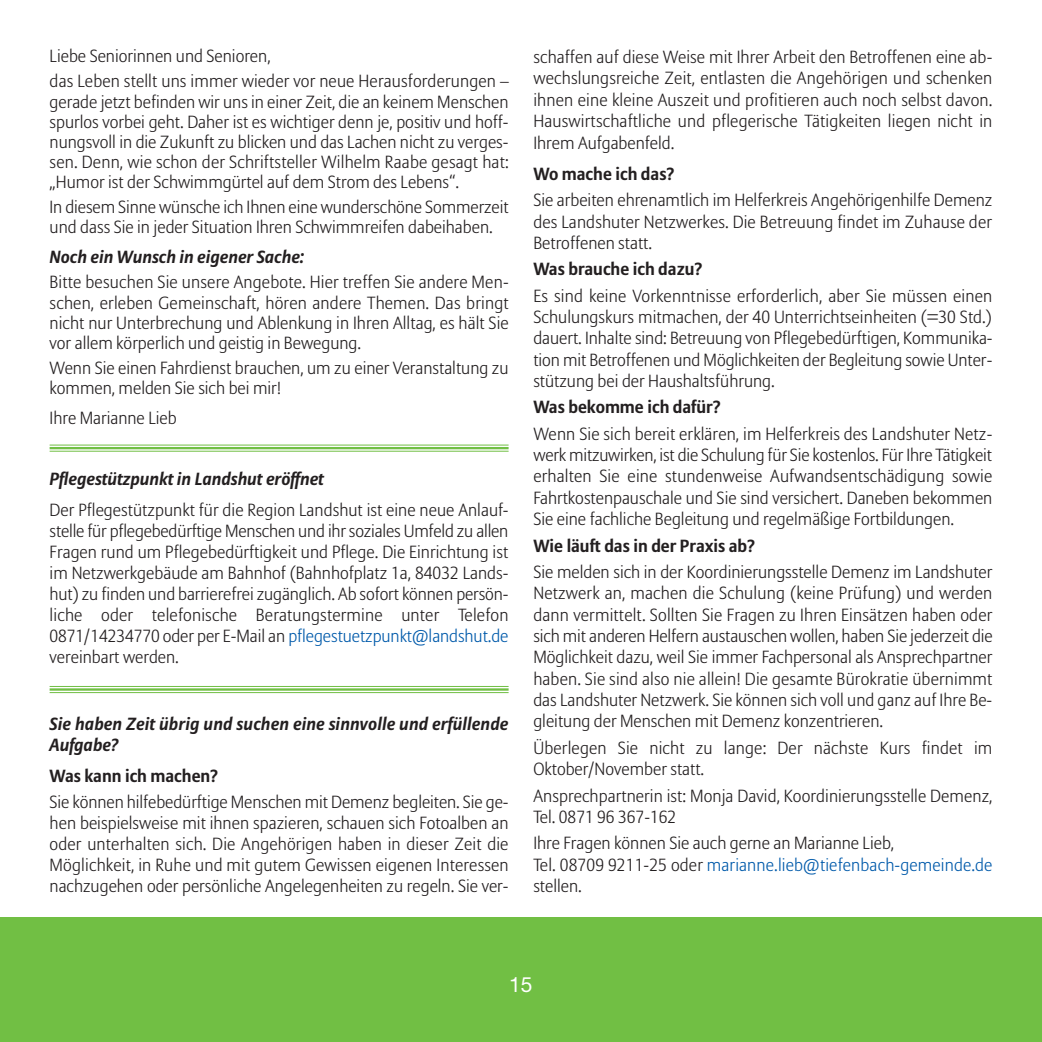
<style>
.page{position:relative;width:1042px;height:1042px;background:#fff}
.page>*{position:absolute;margin:0;border:0;box-sizing:border-box;transform-origin:0 0}
.t1{font:21px "Helvetica Neue";color:#fff}
.t2{font:300 17.5px/21.3px "Allianz Sans";color:#231f20;text-align:justify}
.t3{font:italic 700 17.5px/21px "Allianz Sans";color:#231f20}
.t4{font:700 17.5px "Allianz Sans";color:#231f20}
.s1{color:#015aaa}
</style>
<div class="page">
<div style="left:0;top:918px;width:1042px;height:124px;background:#71bf44"></div>
<hr style="left:50px;top:445px;width:458px;height:1px;background:#71bf44">
<hr style="left:50px;top:447px;width:458px;height:2px;background:#71bf44">
<hr style="left:50px;top:451px;width:458px;height:1px;background:#71bf44">
<hr style="left:50px;top:686px;width:458px;height:1px;background:#71bf44">
<hr style="left:50px;top:688px;width:458px;height:3px;background:#71bf44">
<hr style="left:50px;top:692px;width:458px;height:1px;background:#71bf44">
<p class="t2" style="left:50px;top:45px;width:461px;line-height:25px">Liebe Seniorinnen und Senioren,<br>das Leben stellt uns immer wieder vor neue Herausforderungen –</p>
<p class="t2" style="left:50px;top:93px;width:460px;line-height:20.1px">gerade jetzt befinden wir uns in einer Zeit, die an keinem Menschen spurlos vorbei geht. Daher ist es wichtiger denn je, positiv und hoff&shy;nungsvoll in die Zukunft zu blicken und das Lachen nicht zu verges&shy;sen. Denn, wie schon der Schriftsteller Wilhelm Raabe gesagt hat: „Humor ist der Schwimmgürtel auf dem Strom des Lebens“.</p>
<p class="t2" style="left:50px;top:198px;width:460px;line-height:20.1px">In diesem Sinne wünsche ich Ihnen eine wunderschöne Sommerzeit und dass Sie in jeder Situation Ihren Schwimmreifen dabeihaben.</p>
<p class="t3" style="left:50px;top:248px;width:256px">Noch ein Wunsch in eigener Sache:</p>
<p class="t2" style="left:50px;top:274px;width:461px;line-height:20.1px">Bitte besuchen Sie unsere Angebote. Hier treffen Sie andere Men&shy;schen, erleben Gemeinschaft, hören andere Themen. Das bringt nicht nur Unterbrechung und Ablenkung in Ihren Alltag, es hält Sie vor allem körperlich und geistig in Bewegung.</p>
<p class="t2" style="left:50px;top:359px;width:460px;line-height:20.1px">Wenn Sie einen Fahrdienst brauchen, um zu einer Veranstaltung zu kommen, melden Sie sich bei mir!</p>
<p class="t2" style="left:50px;top:409px;width:129px">Ihre Marianne Lieb</p>
<p class="t3" style="left:50px;top:469px;width:276px">Pflegestützpunkt in Landshut eröffnet</p>
<p class="t2" style="left:50px;top:500px;width:460px">Der Pflegestützpunkt für die Region Landshut ist eine neue Anlauf&shy;stelle für pflegebedürftige Menschen und ihr soziales Umfeld zu allen Fragen rund um Pflegebedürftigkeit und Pflege. Die Einrichtung ist im Netzwerkgebäude am Bahnhof (Bahnhofplatz 1a, 84032 Lands&shy;hut) zu finden und barrierefrei zugänglich. Ab sofort können persön&shy;liche oder telefonische Beratungstermine unter Telefon 0871/14234770 oder per E-Mail an <span class="s1">pflegestuetzpunkt@landshut.de </span>vereinbart werden.</p>
<p class="t3" style="left:50px;top:715px;width:460px">Sie haben Zeit übrig und suchen eine sinnvolle und erfüllende<br>Aufgabe?</p>
<p class="t4" style="left:50px;top:768px;width:170px">Was kann ich machen?</p>
<p class="t2" style="left:50px;top:793px;width:461px">Sie können hilfebedürftige Menschen mit Demenz begleiten. Sie ge&shy;hen beispielsweise mit ihnen spazieren, schauen sich Fotoalben an oder unterhalten sich. Die Angehörigen haben in dieser Zeit die Möglichkeit, in Ruhe und mit gutem Gewissen eigenen Interessen nachzugehen oder persönliche Angelegenheiten zu regeln. Sie ver-</p>
<p class="t2" style="left:533px;top:48px;width:460px">schaffen auf diese Weise mit Ihrer Arbeit den Betroffenen eine ab&shy;wechslungsreiche Zeit, entlasten die Angehörigen und schenken ihnen eine kleine Auszeit und profitieren auch noch selbst davon.<br>Hauswirtschaftliche und pflegerische Tätigkeiten liegen nicht in Ihrem Aufgabenfeld.</p>
<p class="t4" style="left:533px;top:166px;width:143px">Wo mache ich das?</p>
<p class="t2" style="left:533px;top:191px;width:460px">Sie arbeiten ehrenamtlich im Helferkreis Angehörigenhilfe Demenz des Landshuter Netzwerkes. Die Betreuung findet im Zuhause der Betroffenen statt.</p>
<p class="t4" style="left:533px;top:262px;width:171px">Was brauche ich dazu?</p>
<p class="t2" style="left:533px;top:286px;width:460px">Es sind keine Vorkenntnisse erforderlich, aber Sie müssen einen Schulungskurs mitmachen, der 40 Unterrichtseinheiten (=30 Std.) dauert. Inhalte sind: Betreuung von Pflegebedürftigen, Kommunika&shy;tion mit Betroffenen und Möglichkeiten der Begleitung sowie Unter&shy;stützung bei der Haushaltsführung.</p>
<p class="t4" style="left:533px;top:400px;width:189px">Was bekomme ich dafür?</p>
<p class="t2" style="left:533px;top:424px;width:460px">Wenn Sie sich bereit erklären, im Helferkreis des Landshuter Netz&shy;werk mitzuwirken, ist die Schulung für Sie kostenlos. Für Ihre Tätigkeit erhalten Sie eine stundenweise Aufwandsentschädigung sowie Fahrtkostenpauschale und Sie sind versichert. Daneben bekommen Sie eine fachliche Begleitung und regelmäßige Fortbildungen.</p>
<p class="t4" style="left:533px;top:538px;width:224px">Wie läuft das in der Praxis ab?</p>
<p class="t2" style="left:533px;top:562px;width:461px">Sie melden sich in der Koordinierungsstelle Demenz im Landshuter Netzwerk an, machen die Schulung (keine Prüfung) und werden dann vermittelt. Sollten Sie Fragen zu Ihren Einsätzen haben oder sich mit anderen Helfern austauschen wollen, haben Sie jederzeit die Möglichkeit dazu, weil Sie immer Fachpersonal als Ansprechpartner haben. Sie sind also nie allein! Die gesamte Bürokratie übernimmt das Landshuter Netzwerk. Sie können sich voll und ganz auf Ihre Be&shy;gleitung der Menschen mit Demenz konzentrieren.</p>
<p class="t2" style="left:533px;top:738px;width:460px">Überlegen Sie nicht zu lange: Der nächste Kurs findet im<br>Oktober/November statt.</p>
<p class="t2" style="left:533px;top:786px;width:460px">Ansprechpartnerin ist: Monja David, Koordinierungsstelle Demenz,<br>Tel. 0871 96 367-162</p>
<p class="t2" style="left:533px;top:834px;width:461px;text-align:left">Ihre Fragen können Sie auch gerne an Marianne Lieb,<br>Tel. 08709 9211-25 oder <span class="s1">marianne.lieb@tiefenbach-gemeinde.de </span>stellen.</p>
<p class="t1" style="left:509px;top:977px;width:25px">15</p>
</div>
